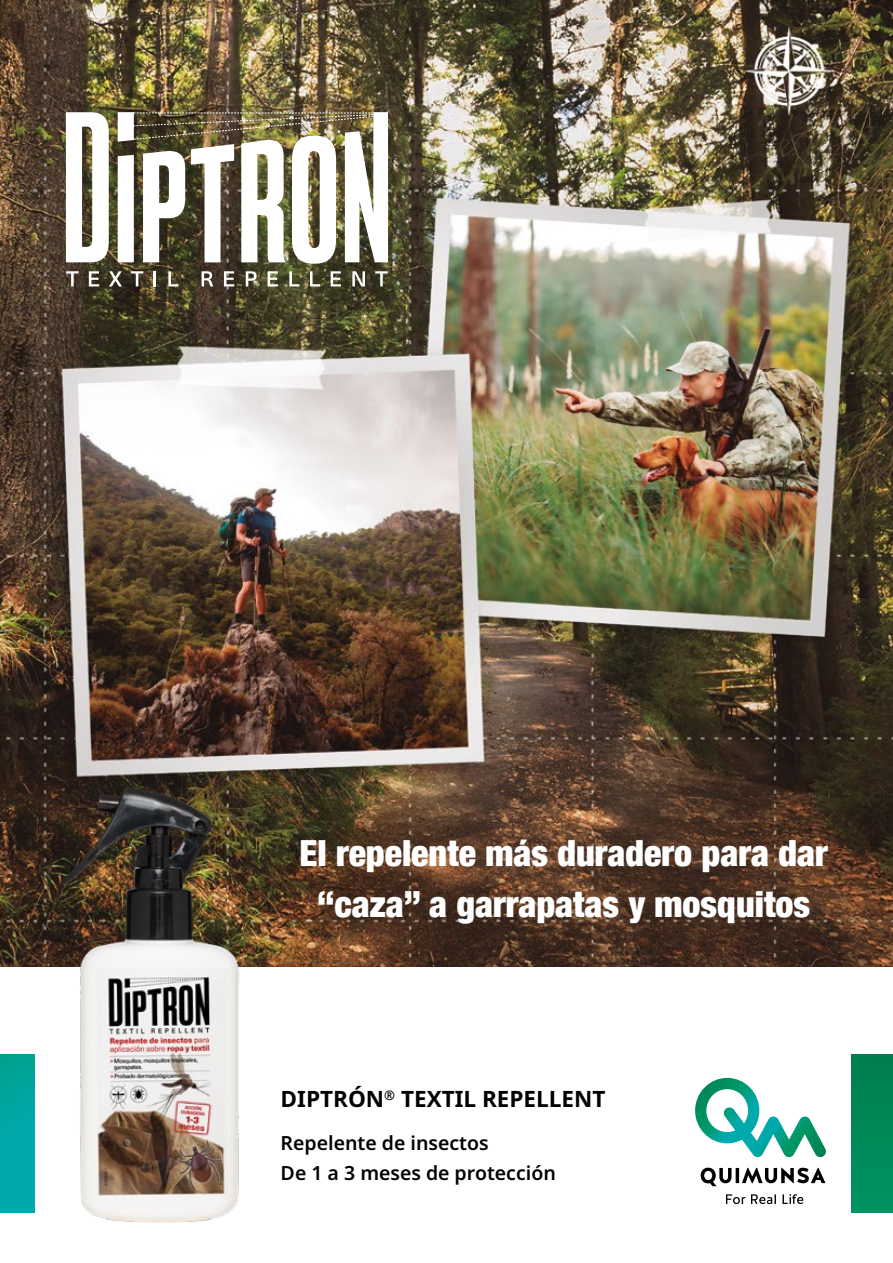
<style>
.page{position:relative;width:893px;height:1263px;background:#fff}
.page>*{position:absolute;margin:0;border:0;box-sizing:border-box;transform-origin:0 0}
.t1{font:900 condensed 36px/51px "Helvetica Neue";color:#fff;text-align:center}
.t2{font:700 22.5px "Noto Sans";color:#000}
.t3{font:600 19.5px/30.8px "Noto Sans";color:#000}
</style>
<div class="page">
<img style="left:0;top:0;width:893px;height:966px">
<img style="left:14px;top:710px;width:284px;height:513px">
<svg style="left:695px;top:1078px;width:131px;height:79px"></svg>
<svg style="left:701px;top:1168px;width:30px;height:18px"></svg>
<hr style="left:736px;top:1168px;width:3px;height:15px;background:#000">
<svg style="left:742px;top:1168px;width:83px;height:15px"></svg>
<svg style="left:726px;top:1194px;width:19px;height:10px"></svg>
<svg style="left:751px;top:1194px;width:25px;height:10px"></svg>
<svg style="left:782px;top:1194px;width:21px;height:10px"></svg>
<div style="left:0;top:1054px;width:35px;height:158px;background:linear-gradient(to bottom,#00a396,#00abb2)"></div>
<div style="left:852px;top:1054px;width:41px;height:158px;background:#008958"></div>
<img style="left:66px;top:112px;width:322px;height:152px">
<svg style="left:66px;top:271px;width:13px;height:15px"></svg>
<svg style="left:89px;top:271px;width:10px;height:15px"></svg>
<svg style="left:109px;top:271px;width:13px;height:15px"></svg>
<svg style="left:131px;top:271px;width:12px;height:15px"></svg>
<svg style="left:154px;top:271px;width:2px;height:15px"></svg>
<svg style="left:168px;top:271px;width:10px;height:15px"></svg>
<svg style="left:202px;top:271px;width:11px;height:15px"></svg>
<svg style="left:224px;top:271px;width:10px;height:15px"></svg>
<svg style="left:246px;top:271px;width:11px;height:15px"></svg>
<svg style="left:268px;top:271px;width:10px;height:15px"></svg>
<svg style="left:289px;top:271px;width:10px;height:15px"></svg>
<svg style="left:310px;top:271px;width:10px;height:15px"></svg>
<svg style="left:331px;top:271px;width:10px;height:15px"></svg>
<svg style="left:352px;top:271px;width:13px;height:15px"></svg>
<svg style="left:375px;top:271px;width:13px;height:15px"></svg>
<p class="t1" style="left:299px;top:827px;width:530px">El repelente más duradero para dar “caza” a garrapatas y mosquitos</p>
<p class="t2" style="left:281px;top:1083px;width:326px">DIPTRÓN<sup>®</sup> TEXTIL REPELLENT</p>
<p class="t3" style="left:281px;top:1128px;width:277px">Repelente de insectos<br>De 1 a 3 meses de protección</p>
</div>
